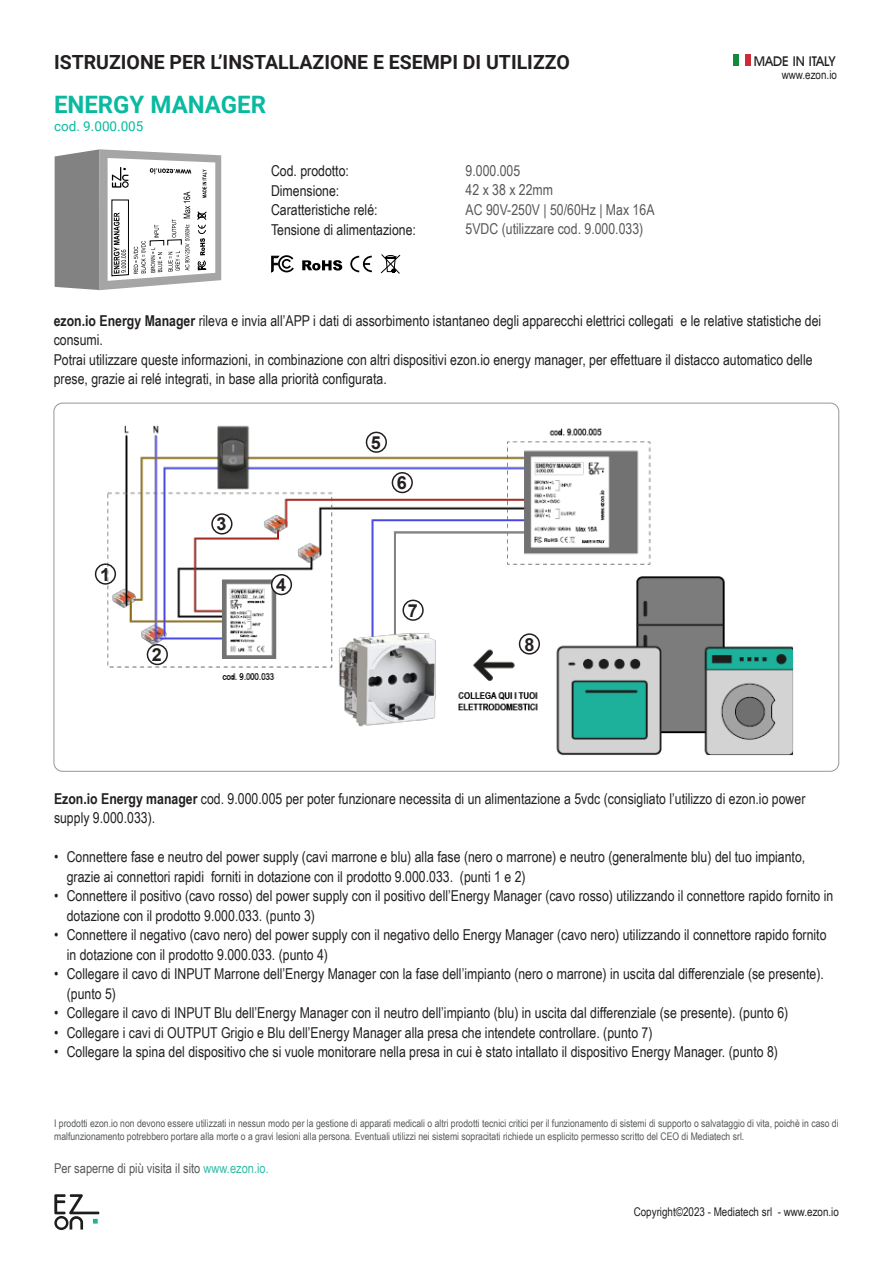
<style>
.page{position:relative;width:893px;height:1263px;background:#fff}
.page>*{position:absolute;margin:0;border:0;box-sizing:border-box;transform-origin:0 0}
.t1{font:700 24px "Roboto";color:#09b9a0}
.t2{font:700 19.5px "Roboto";color:#231f20}
.t3{font:700 18px "Arial";color:#231f20}
.t4{font:15px/19.5px "Arial Narrow";color:#231f20}
.t5{font:15px/19.5px "Arial Narrow";color:#57585a}
.t6{font:13.5px "Arial Narrow";color:#57585a}
.t7{font:13.5px "Roboto";color:#09b9a0}
.t8{font:500 13.5px "Avant Garde IT Cby BT";color:#231f20}
.t9{font:12px "Arial Narrow";color:#231f20}
.t10{font:10.5px/13.5px "Arial Narrow";color:#56595a}
.s1{font-weight:700}
.s2{color:#33bca9}
</style>
<div class="page">
<svg style="left:54px;top:1194px;width:45px;height:36px"></svg>
<div style="left:733px;top:54px;width:6px;height:12px;background:#118c3b"></div>
<div style="left:745px;top:54px;width:6px;height:12px;background:#cf2b36"></div>
<svg style="left:302px;top:260px;width:40px;height:11px"></svg>
<svg style="left:271px;top:255px;width:23px;height:18px"></svg>
<svg style="left:350px;top:255px;width:22px;height:18px"></svg>
<svg style="left:380px;top:254px;width:21px;height:20px"></svg>
<svg style="left:55px;top:149px;width:166px;height:141px"></svg>
<img style="left:107px;top:425px;width:686px;height:330px">
<div style="left:519px;top:633px;width:21px;height:22px;border:2px solid #231f20;border-radius:50%"></div>
<div style="left:366px;top:432px;width:21px;height:21px;border:2px solid #231f20;border-radius:50%"></div>
<div style="left:392px;top:472px;width:21px;height:21px;border:2px solid #231f20;border-radius:50%"></div>
<div style="left:402px;top:600px;width:22px;height:21px;border:2px solid #231f20;border-radius:50%"></div>
<div style="left:95px;top:563px;width:21px;height:22px;border:2px solid #231f20;border-radius:50%"></div>
<div style="left:147px;top:644px;width:21px;height:21px;border:2px solid #231f20;border-radius:50%"></div>
<div style="left:212px;top:514px;width:20px;height:20px;background:#fff;border-radius:50%"></div>
<div style="left:211px;top:513px;width:22px;height:21px;border:2px solid #231f20;border-radius:50%"></div>
<div style="left:272px;top:575px;width:19px;height:19px;background:#fff;border-radius:50%"></div>
<div style="left:271px;top:574px;width:21px;height:21px;border:2px solid #231f20;border-radius:50%"></div>
<h2 class="t2" style="left:54px;top:48px;width:517px">ISTRUZIONE PER L’INSTALLAZIONE E ESEMPI DI UTILIZZO</h2>
<p class="t1" style="left:54px;top:87px;width:214px">ENERGY MANAGER</p>
<p class="t7" style="left:54px;top:116px;width:91px">cod. 9.000.005</p>
<p class="t4" style="left:271px;top:160px;width:79px">Cod. prodotto:</p>
<p class="t4" style="left:271px;top:180px;width:108px">Dimensione:<br>Caratteristiche relé:</p>
<p class="t4" style="left:271px;top:219px;width:146px">Tensione di alimentazione:</p>
<p class="t5" style="left:466px;top:160px;width:56px">9.000.005</p>
<p class="t5" style="left:466px;top:180px;width:89px">42 x 38 x 22mm</p>
<p class="t5" style="left:466px;top:199px;width:190px">AC 90V-250V | 50/60Hz | Max 16A<br>5VDC (utilizzare cod. 9.000.033)</p>
<p class="t8" style="left:754px;top:53px;width:83px">MADE IN ITALY</p>
<p class="t9" style="left:782px;top:66px;width:57px">www.ezon.io</p>
<p class="t4" style="left:54px;top:310px;width:769px"><span class="s1">ezon.io Energy Manager</span> rileva e invia all’APP i dati di assorbimento istantaneo degli apparecchi elettrici collegati e le relative statistiche dei consumi.</p>
<p class="t4" style="left:54px;top:349px;width:760px">Potrai utilizzare queste informazioni, in combinazione con altri dispositivi ezon.io energy manager, per effettuare il distacco automatico delle prese, grazie ai relé integrati, in base alla priorità configurata.</p>
<p class="t3" style="left:100px;top:562px;width:12px">1</p>
<p class="t3" style="left:152px;top:642px;width:12px">2</p>
<p class="t3" style="left:216px;top:511px;width:12px">3</p>
<p class="t3" style="left:276px;top:572px;width:12px">4</p>
<p class="t3" style="left:371px;top:430px;width:12px">5</p>
<p class="t3" style="left:397px;top:470px;width:12px">6</p>
<p class="t3" style="left:408px;top:598px;width:12px">7</p>
<p class="t3" style="left:524px;top:631px;width:12px">8</p>
<p class="t4" style="left:54px;top:788px;width:753px"><span class="s1">Ezon.io Energy manager</span> cod. 9.000.005 per poter funzionare necessita di un alimentazione a 5vdc (consigliato l’utilizzo di ezon.io power supply 9.000.033).</p>
<p class="t4" style="left:67px;top:846px;width:740px;text-indent:-13px">• Connettere fase e neutro del power supply (cavi marrone e blu) alla fase (nero o marrone) e neutro (generalmente blu) del tuo impianto, grazie ai connettori rapidi forniti in dotazione con il prodotto 9.000.033. (punti 1 e 2)</p>
<p class="t4" style="left:67px;top:885px;width:768px;text-indent:-13px">• Connettere il positivo (cavo rosso) del power supply con il positivo dell’Energy Manager (cavo rosso) utilizzando il connettore rapido fornito in dotazione con il prodotto 9.000.033. (punto 3)</p>
<p class="t4" style="left:67px;top:924px;width:761px;text-indent:-13px">• Connettere il negativo (cavo nero) del power supply con il negativo dello Energy Manager (cavo nero) utilizzando il connettore rapido fornito in dotazione con il prodotto 9.000.033. (punto 4)</p>
<p class="t4" style="left:67px;top:963px;width:759px;text-indent:-13px">• Collegare il cavo di INPUT Marrone dell’Energy Manager con la fase dell’impianto (nero o marrone) in uscita dal differenziale (se presente). (punto 5)</p>
<p class="t4" style="left:54px;top:1002px;width:736px">• Collegare il cavo di INPUT Blu dell’Energy Manager con il neutro dell’impianto (blu) in uscita dal differenziale (se presente). (punto 6)</p>
<p class="t4" style="left:54px;top:1022px;width:600px">• Collegare i cavi di OUTPUT Grigio e Blu dell’Energy Manager alla presa che intendete controllare. (punto 7)</p>
<p class="t4" style="left:54px;top:1041px;width:725px">• Collegare la spina del dispositivo che si vuole monitorare nella presa in cui è stato intallato il dispositivo Energy Manager. (punto 8)</p>
<p class="t10" style="left:54px;top:1116px;width:786px">I prodotti ezon.io non devono essere utilizzati in nessun modo per la gestione di apparati medicali o altri prodotti tecnici critici per il funzionamento di sistemi di supporto o salvataggio di vita, poichè in caso di malfunzionamento potrebbero portare alla morte o a gravi lesioni alla persona. Eventuali utilizzi nei sistemi sopracitati richiede un esplicito permesso scritto del CEO di Mediatech srl.</p>
<p class="t6" style="left:54px;top:1158px;width:216px">Per saperne di più visita il sito <span class="s2">www.ezon.io.</span></p>
<p class="t9" style="left:634px;top:1203px;width:207px">Copyright©2023 - Mediatech srl - www.ezon.io</p>
</div>
